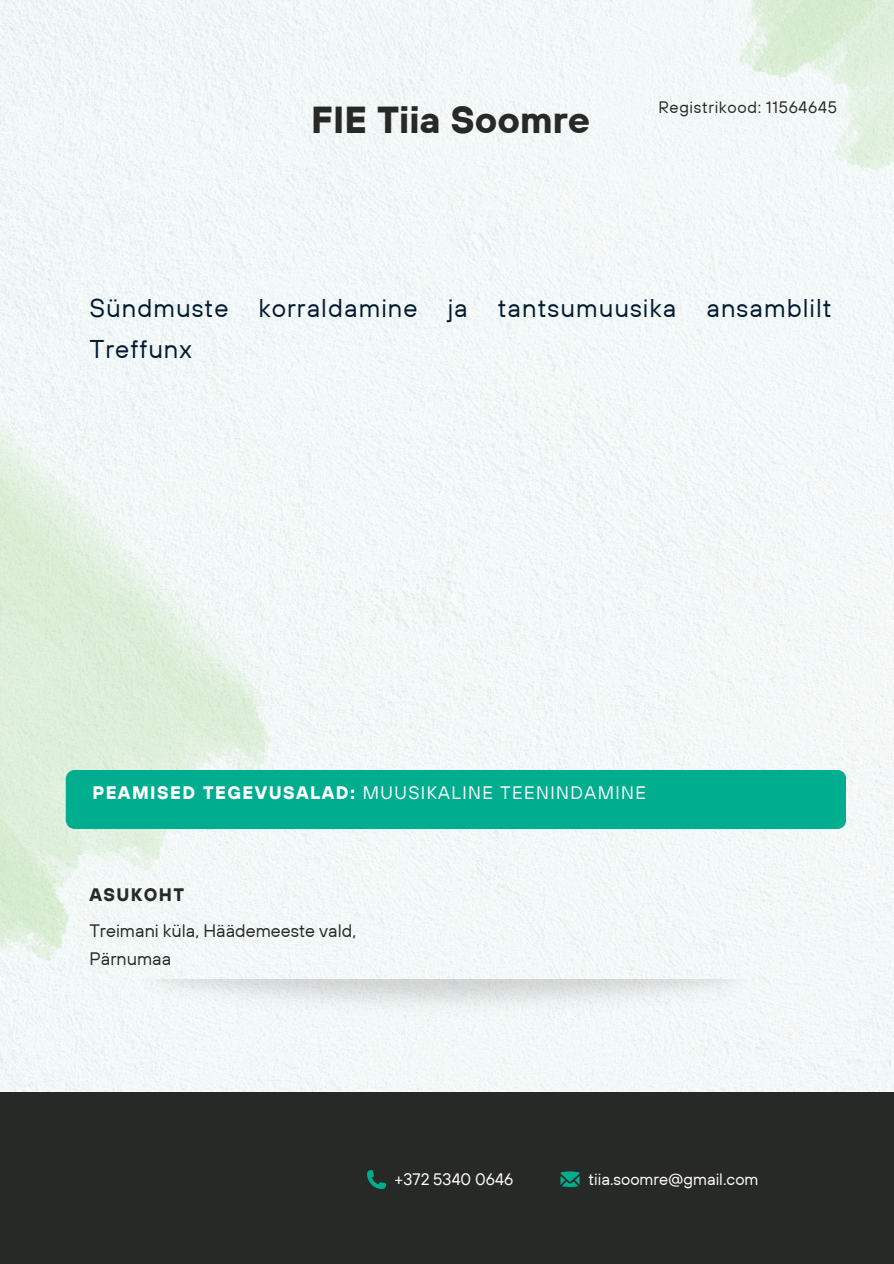
<style>
.page{position:relative;width:894px;height:1264px;background:#fff}
.page>*{position:absolute;margin:0;border:0;box-sizing:border-box;transform-origin:0 0}
.t1{font:700 37.5px "TT Hoves";color:#272926}
.t2{font:25.65px/40.7px "TT Hoves";letter-spacing:.04em;color:#001930}
.t3{font:18px "TT Hoves";letter-spacing:.08em;color:#fff}
.t4{font:18px/28.2px "TT Hoves";color:#272926}
.t5{font:700 18px "TT Hoves";letter-spacing:.08em;color:#272926}
.t6{font:16.5px "TT Hoves";color:#fff}
.t7{font:16.5px "TT Hoves";letter-spacing:.04em;color:#272926}
.s1{font-weight:700}
</style>
<div class="page">
<div style="left:0;top:0;width:893px;height:1092px;background:#f3f8f8"></div>
<img style="left:0;top:246px;width:334px;height:846px">
<img style="left:554px;top:0;width:339px;height:329px">
<img style="left:127px;top:979px;width:638px;height:38px">
<div style="left:66px;top:770px;width:779px;height:59px;background:#00ad8e"></div>
<div style="left:0;top:1092px;width:893px;height:171px;background:#272926"></div>
<svg style="left:560px;top:1171px;width:19px;height:15px"></svg>
<svg style="left:367px;top:1170px;width:19px;height:18px"></svg>
<p class="t1" style="left:311px;top:95px;width:280px">FIE Tiia Soomre</p>
<p class="t7" style="left:658px;top:97px;width:180px">Registrikood: 11564645</p>
<h1 class="t2" style="left:89px;top:287px;width:743px">Sündmuste korraldamine ja tantsumuusika ansamblilt<br>Treffunx</h1>
<p class="t3" style="left:92px;top:781px;width:555px"><span class="s1">PEAMISED TEGEVUSALAD:</span> MUUSIKALINE TEENINDAMINE</p>
<h3 class="t5" style="left:89px;top:882px;width:96px">ASUKOHT</h3>
<h2 class="t4" style="left:89px;top:916px;width:268px">Treimani küla, Häädemeeste vald,<br>Pärnumaa</h2>
<h4 class="t6" style="left:394px;top:1168px;width:120px">+372 5340 0646</h4>
<p class="t6" style="left:588px;top:1168px;width:171px">tiia.soomre@gmail.com</p>
</div>
